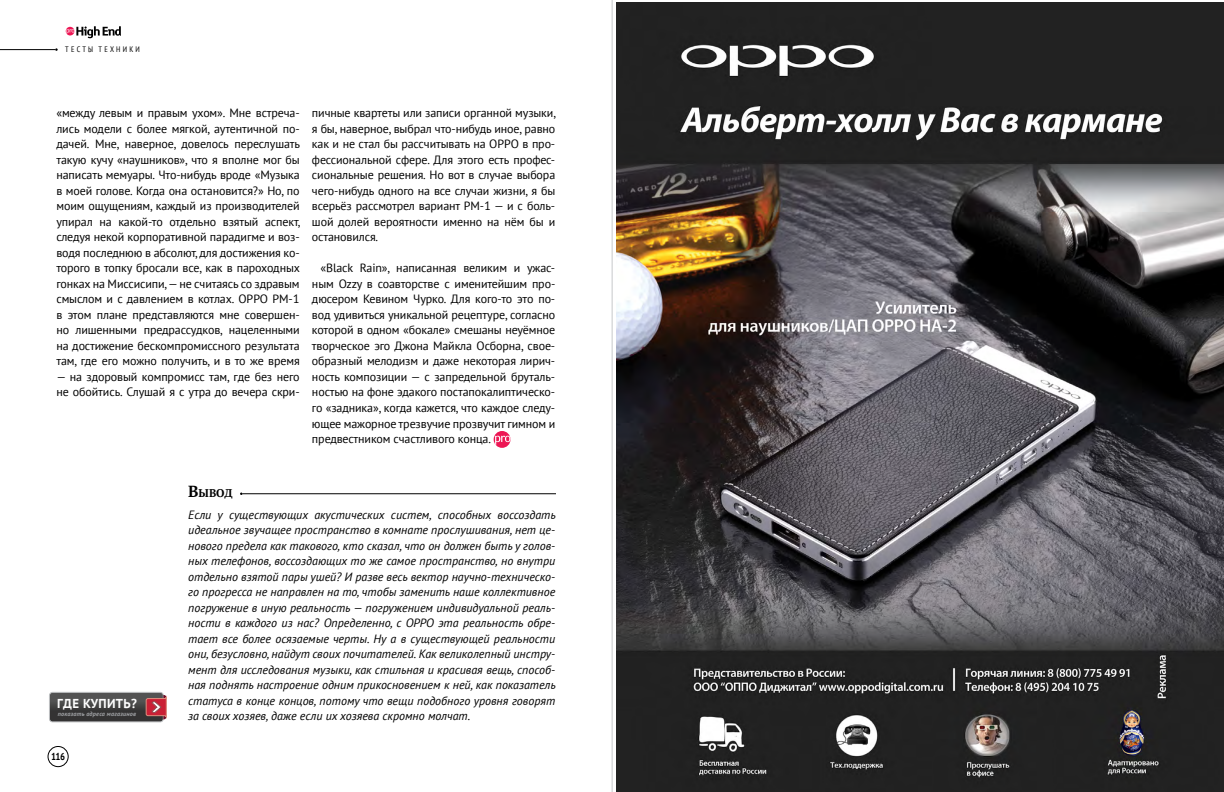
<style>
.page{position:relative;width:1224px;height:792px;background:#fff}
.page>*{position:absolute;margin:0;border:0;box-sizing:border-box;transform-origin:0 0}
.t1{font:700 12.9px "PT Sans";letter-spacing:.03em;color:#fff}
.t2{font:12px/15.5px "PT Sans";letter-spacing:-.01em;color:#000;text-align:justify}
.t3{font:italic 12px/15.5px "PT Sans";color:#000;text-align:justify}
.t4{font:700 11.2px "PT Serif";color:#000}
.t5{font:700 condensed 10px "PT Sans";color:#000}
.t6{font:condensed 8px "PT Sans";color:#000}
.t7{font:italic 700 6.3px "PT Sans";letter-spacing:.03em;color:#9fa1a4}
.s1{font-size:16px}
</style>
<div class="page">
<hr style="left:242px;top:494px;width:314px;height:1px;background:#000">
<svg style="left:49px;top:692px;width:118px;height:30px;background:#5a4b4c"></svg>
<svg style="left:494px;top:431px;width:17px;height:17px"></svg>
<svg style="left:495px;top:436px;width:16px;height:9px"></svg>
<hr style="left:612px;top:0;width:1px;height:792px;background:#c7c8ca">
<svg style="left:67px;top:26px;width:54px;height:12px"></svg>
<hr style="left:0;top:49px;width:55px;height:1px;background:#000">
<div style="left:48px;top:746px;width:20px;height:21px;border:1px solid #000;border-radius:50%"></div>
<img style="left:616px;top:3px;width:608px;height:789px">
<p class="t6" style="left:65px;top:44px;width:7px">тесты</p>
<p class="t6" style="left:99px;top:44px;width:7px">техники</p>
<p class="t2" style="left:56px;top:105px;width:245px">«между левым и правым ухом». Мне встреча&shy;лись модели с более мягкой, аутентичной по&shy;дачей. Мне, наверное, довелось переслушать такую кучу «наушников», что я вполне мог бы написать мемуары. Что-нибудь вроде «Музыка в моей голове. Когда она остановится?» Но, по моим ощущениям, каждый из производителей упирал на какой-то отдельно взятый аспект, следуя некой корпоративной парадигме и воз&shy;водя последнюю в абсолют, для достижения ко&shy;торого в топку бросали все, как в пароходных гонках на Миссисипи, — не считаясь со здравым смыслом и с давлением в котлах. OPPO PM-1 в этом плане представляются мне совершен&shy;но лишенными предрассудков, нацеленными на достижение бескомпромиссного результата там, где его можно получить, и в то же время</p>
<p class="t2" style="left:56px;top:369px;width:245px">— на здоровый компромисс там, где без него не обойтись. Слушай я с утра до вечера скри-</p>
<p class="t2" style="left:312px;top:105px;width:245px">пичные квартеты или записи органной музыки, я бы, наверное, выбрал что-нибудь иное, равно как и не стал бы рассчитывать на OPPO в про&shy;фессиональной сфере. Для этого есть профес&shy;сиональные решения. Но вот в случае выбора чего-нибудь одного на все случаи жизни, я бы всерьёз рассмотрел вариант PM-1 — и с боль&shy;шой долей вероятности именно на нём бы и остановился.</p>
<p class="t2" style="left:312px;top:260px;width:245px;text-indent:9px">«Black Rain», написанная великим и ужас&shy;ным Ozzy в соавторстве с именитейшим про&shy;дюсером Кевином Чурко. Для кого-то это по&shy;вод удивиться уникальной рецептуре, согласно которой в одном «бокале» смешаны неуёмное творческое эго Джона Майкла Осборна, свое&shy;образный мелодизм и даже некоторая лирич&shy;ность композиции — с запредельной бруталь&shy;ностью на фоне эдакого постапокалиптическо&shy;го «задника», когда кажется, что каждое следу&shy;ющее мажорное трезвучие прозвучит гимном и предвестником счастливого конца.</p>
<p class="t4" style="left:188px;top:486px;width:46px"><span class="s1">В</span>ывод</p>
<p class="t1" style="left:57px;top:695px;width:81px">ГДЕ КУПИТЬ?</p>
<p class="t7" style="left:58px;top:709px;width:80px">показать адреса магазинов</p>
<p class="t5" style="left:51px;top:750px;width:16px">116</p>
<p class="t3" style="left:188px;top:507px;width:369px">Если у существующих акустических систем, способных воссоздать идеальное звучащее пространство в комнате прослушивания, нет це&shy;нового предела как такового, кто сказал, что он должен быть у голов&shy;ных телефонов, воссоздающих то же самое пространство, но внутри отдельно взятой пары ушей? И разве весь вектор научно-техническо&shy;го прогресса не направлен на то, чтобы заменить наше коллективное погружение в иную реальность — погружением индивидуальной реаль&shy;ности в каждого из нас? Определенно, с OPPO эта реальность обре&shy;тает все более осязаемые черты. Ну а в существующей реальности они, безусловно, найдут своих почитателей. Как великолепный инстру&shy;мент для исследования музыки, как стильная и красивая вещь, способ&shy;ная поднять настроение одним прикосновением к ней, как показатель статуса в конце концов, потому что вещи подобного уровня говорят за своих хозяев, даже если их хозяева скромно молчат.</p>
</div>
